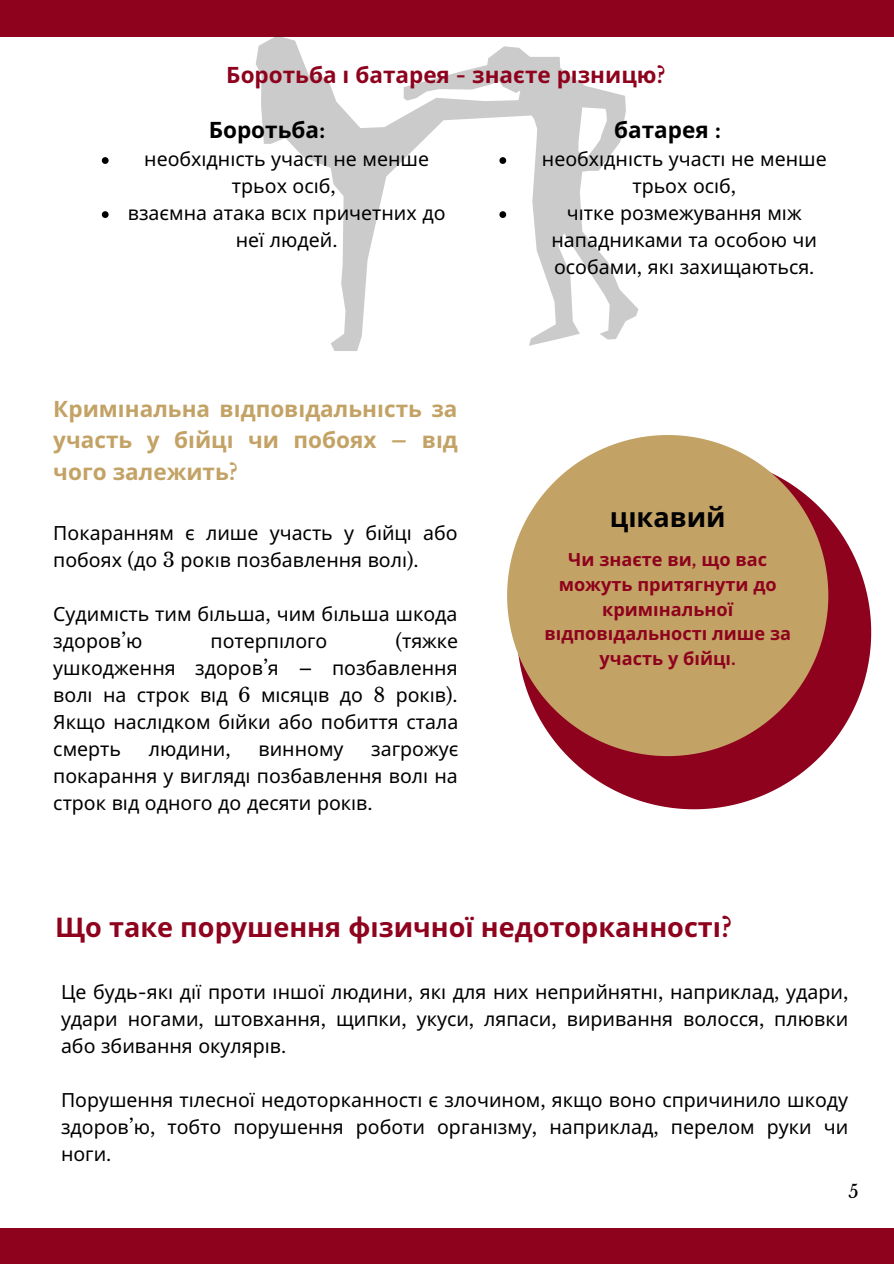
<style>
.page{position:relative;width:894px;height:1264px;background:#fff}
.page>*{position:absolute;margin:0;border:0;box-sizing:border-box;transform-origin:0 0}
.t1{font:700 27px "Noto Sans";color:#8e021d}
.t2{font:700 27px "Noto Sans";color:#000}
.t3{font:700 22.5px/31.5px "Noto Sans";color:#c3a265;text-align:justify}
.t4{font:700 22.5px "Noto Sans";color:#8e021d}
.t5{font:700 22.5px "Noto Sans";color:#000}
.t6{font:19.5px/27px "Noto Sans";color:#000;text-align:center}
.t7{font:700 18.15px/24.8px "Noto Sans";color:#8e021d;text-align:center}
.t8{font:18px "Libre Baskerville";color:#000}
.s1{font-family:"Libre Baskerville"}
</style>
<div class="page">
<div style="left:0;top:0;width:893px;height:36px;background:#8e021d"></div>
<div style="left:0;top:1227px;width:893px;height:35px;background:#8e021d"></div>
<svg style="left:255px;top:36px;width:383px;height:315px"></svg>
<svg style="left:567px;top:516px;width:303px;height:293px;fill:#8e021d"></svg>
<svg style="left:507px;top:435px;width:321px;height:321px;background:#c6a072"></svg>
<svg style="left:102px;top:157px;width:7px;height:7px"></svg>
<svg style="left:102px;top:211px;width:7px;height:7px"></svg>
<svg style="left:499px;top:157px;width:7px;height:7px"></svg>
<svg style="left:499px;top:211px;width:7px;height:7px"></svg>
<p class="t4" style="left:226px;top:58px;width:441px">Боротьба і батарея <span class="s1">-</span> знаєте різницю<span class="s1">?</span></p>
<p class="t5" style="left:209px;top:114px;width:118px">Боротьба<span class="s1">:</span></p>
<p class="t6" style="left:144px;top:145px;width:286px">необхідність участі не менше трьох осі б<span class="s1">,</span></p>
<p class="t6" style="left:128px;top:199px;width:319px">взаємна атака всіх причетних до неї людей<span class="s1">.</span></p>
<p class="t3" style="left:53px;top:392px;width:406px">Кримі нальна відповідальність за участь у бі йці чи побоях <span class="s1">–</span> від чого залежить<span class="s1">?</span></p>
<p class="t6" style="left:53px;top:518px;width:406px;text-align:left">Покаранням є лише участь у бійці або побоях <span class="s1">(</span>до <span class="s1">3</span> рокі в позбавлення волі<span class="s1">).</span></p>
<p class="t6" style="left:53px;top:599px;width:405px;text-align:left">Судимість тим більша<span class="s1">,</span> чим більша шкода здоров<span class="s1">’</span>ю</p>
<p class="t6" style="left:53px;top:626px;width:406px;text-align:justify;text-indent:342px"><span class="s1">(</span>тяжке ушкодження здоров<span class="s1">’</span>я <span class="s1">–</span> позбавлення волі на строк від <span class="s1">6</span> місяці в до <span class="s1">8</span> рокі в<span class="s1">).<br></span>Якщо наслідком бі йки або побиття стала смерть</p>
<p class="t6" style="left:210px;top:626px;width:118px">потерпілого</p>
<p class="t6" style="left:53px;top:735px;width:406px;text-align:justify;text-indent:318px">загрожує покарання у вигляді позбавлення волі на строк від одного до десяти рокі в<span class="s1">.</span></p>
<p class="t6" style="left:149px;top:735px;width:83px">людини<span class="s1">,</span></p>
<p class="t6" style="left:258px;top:735px;width:86px">винному</p>
<p class="t5" style="left:614px;top:114px;width:108px">батарея <span class="s1">:</span></p>
<p class="t6" style="left:541px;top:145px;width:286px">необхідність участі не менше трьох осі б<span class="s1">,</span></p>
<p class="t6" style="left:551px;top:199px;width:267px">чітке розмежування між нападниками та особою чи особами<span class="s1">,</span> які захищаються<span class="s1">.</span></p>
<p class="t2" style="left:609px;top:498px;width:117px">цікавий</p>
<p class="t7" style="left:544px;top:546px;width:248px">Чи знаєте ви<span class="s1">,</span> що вас можуть притягнути до кримі нальної відповідальності лише за участь у бі йці<span class="s1">.</span></p>
<p class="t1" style="left:55px;top:908px;width:678px">Що таке порушення фізичної недоторканності<span class="s1">?</span></p>
<p class="t6" style="left:61px;top:977px;width:788px;text-align:justify">Це будь<span class="s1">-</span>які дії проти і ншої людини<span class="s1">,</span> які для них неприйнятні<span class="s1">,</span> наприклад<span class="s1">,</span> удари<span class="s1">, </span>удари ногами<span class="s1">,</span> штовхання<span class="s1">,</span> щипки<span class="s1">,</span> укуси<span class="s1">,</span> ляпаси<span class="s1">,</span> виривання волосся<span class="s1">,</span> плювки або збивання окулярі в<span class="s1">.</span></p>
<p class="t6" style="left:61px;top:1085px;width:788px;text-align:justify">Порушення тілесної недоторканності є злочином<span class="s1">,</span> якщо воно спричинило шкоду здоров<span class="s1">’</span>ю<span class="s1">,</span> тобто порушення роботи організму<span class="s1">,</span> наприклад<span class="s1">,</span> перелом руки чи ноги<span class="s1">.</span></p>
<p class="t8" style="left:848px;top:1180px;width:12px">5</p>
</div>
